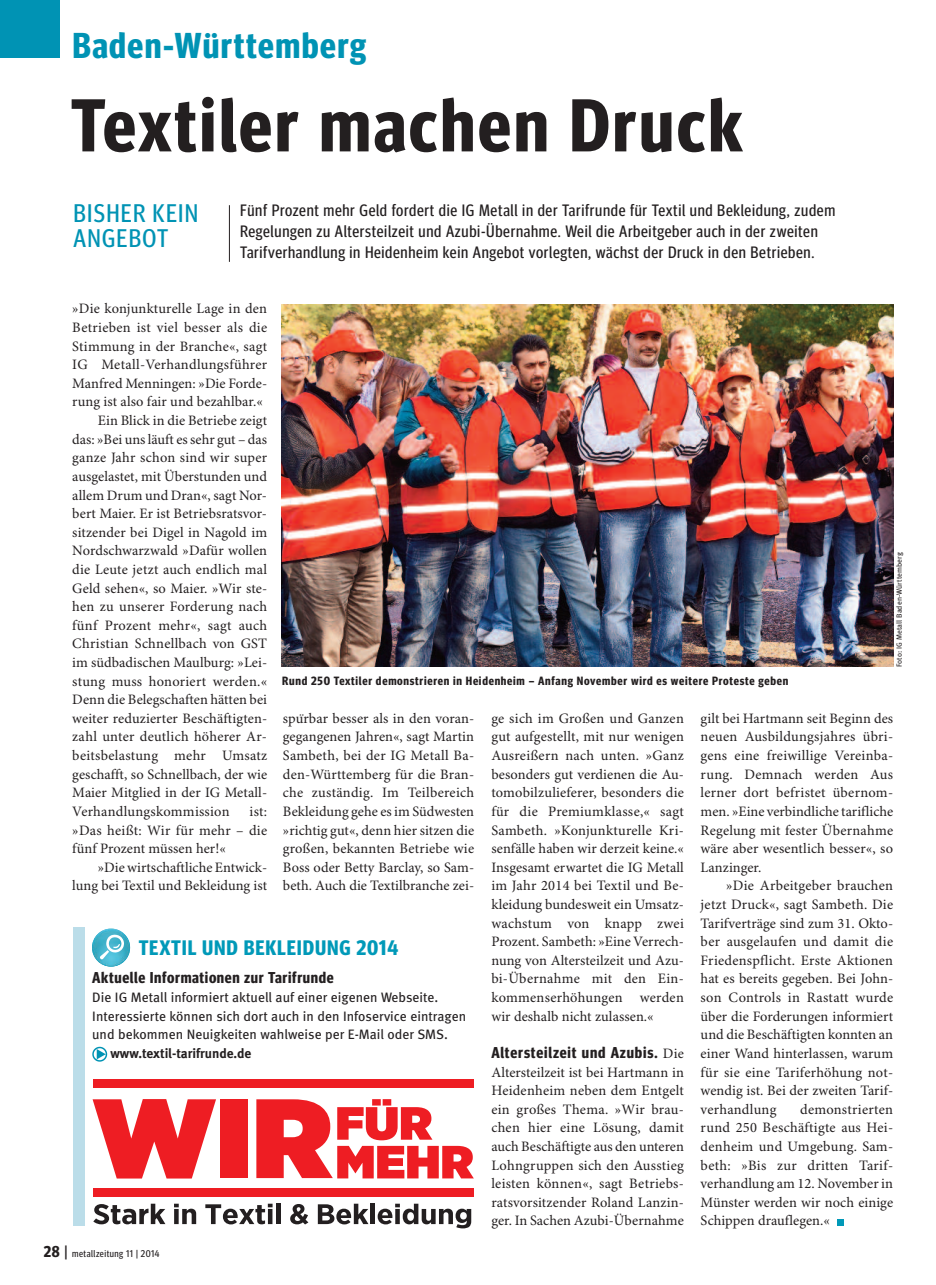
<style>
.page{position:relative;width:936px;height:1285px;background:#fff}
.page>*{position:absolute;margin:0;border:0;box-sizing:border-box;transform-origin:0 0}
.t1{font:700 74.7px "Meta Headline Cond OT";letter-spacing:.04em;color:#231f20}
.t2{font:700 36px "Meta Headline Cond OT";letter-spacing:.04em;color:#0093b4}
.t3{font:25.5px/25.5px "Meta Headline Cond OT";letter-spacing:.05em;color:#0093b4}
.t4{font:700 21px "Meta Headline Cond OT";letter-spacing:.04em;color:#0099b8}
.t5{font:16.5px/21px "Meta Headline Cond OT";letter-spacing:.04em;color:#231f20}
.t6{font:700 15.75px "Meta Headline Cond OT";letter-spacing:.04em;color:#231f20}
.t7{font:14.4px/18.6px "Minion Pro";letter-spacing:.01em;color:#231f20;text-align:justify}
.t8{font:13.65px/18.6px "Meta";letter-spacing:.005em;color:#231f20}
.t9{font:700 13.5px "Meta";color:#231f20}
.t10{font:700 12px "Meta Headline Cond OT";letter-spacing:.06em;color:#231f20}
.t11{font:9.75px "Meta Headline Cond OT";letter-spacing:.05em;color:#231f20}
.t12{font:7.5px "Meta";letter-spacing:.015em;color:#231f20}
.s1{font-family:"Adobe Hebrew";font-weight:700;font-style:italic}
.s2{font-family:"Minion Pro";font-weight:400;font-size:14.4px}
.s3{font-weight:700;font-size:15.75px}
.s4{font-size:15.75px}
</style>
<div class="page">
<div style="left:836px;top:1218px;width:7px;height:7px;background:#0099b8"></div>
<img style="left:281px;top:304px;width:612px;height:362px">
<div style="left:0;top:0;width:60px;height:58px;background:#0093b4"></div>
<hr style="left:229px;top:205px;width:1px;height:57px;background:#231f20">
<svg style="left:92px;top:1046px;width:15px;height:15px"></svg>
<div style="left:73px;top:927px;width:11px;height:298px;background:#bbdde9"></div>
<img style="left:92px;top:928px;width:38px;height:38px;border-radius:50%">
<svg style="left:100px;top:934px;width:24px;height:25px"></svg>
<svg style="left:93px;top:1099px;width:123px;height:79px"></svg>
<div style="left:220px;top:1099px;width:28px;height:78px;background:#ee1d23"></div>
<svg style="left:256px;top:1099px;width:218px;height:79px"></svg>
<svg style="left:93px;top:1203px;width:72px;height:21px"></svg>
<svg style="left:174px;top:1203px;width:22px;height:20px"></svg>
<svg style="left:205px;top:1203px;width:67px;height:21px"></svg>
<div style="left:276px;top:1203px;width:5px;height:20px;background:#231f20"></div>
<svg style="left:290px;top:1204px;width:18px;height:20px"></svg>
<svg style="left:318px;top:1203px;width:50px;height:21px"></svg>
<div style="left:370px;top:1203px;width:5px;height:20px;background:#231f20"></div>
<svg style="left:377px;top:1203px;width:94px;height:25px"></svg>
<div style="left:93px;top:1079px;width:380px;height:8px;background:#ee1d23"></div>
<div style="left:93px;top:1187px;width:380px;height:9px;background:#ee1d23"></div>
<h2 class="t2" style="left:72px;top:33px;width:295px">Baden-Württemberg</h2>
<h1 class="t1" style="left:71px;top:99px;width:673px">Textiler machen Druck</h1>
<h3 class="t3" style="left:73px;top:202px;width:126px">BISHER KEIN<br>ANGEBOT</h3>
<p class="t5" style="left:240px;top:201px;width:596px">Fünf Prozent mehr Geld fordert die IG Metall in der Tarifrunde für Textil und Bekleidung, zudem<br>Regelungen zu Altersteilzeit und Azubi-Übernahme. Weil die Arbeitgeber auch in der zweiten<br>Tarifverhandlung in Heidenheim kein Angebot vorlegten, wächst der Druck in den Betrieben.</p>
<p class="t7" style="left:72px;top:301px;width:196px">»Die konjunkturelle Lage in den</p>
<p class="t7" style="left:72px;top:319px;width:196px">Betrieben ist viel besser als die</p>
<p class="t7" style="left:72px;top:338px;width:196px">Stimmung in der Branche«, sagt</p>
<p class="t7" style="left:72px;top:356px;width:196px">IG Metall-Verhandlungsführer</p>
<p class="t7" style="left:72px;top:375px;width:196px">Manfred Menningen: »Die Forde-</p>
<p class="t7" style="left:72px;top:394px;width:192px">rung ist also fair und bezahlbar.«</p>
<p class="t7" style="left:98px;top:412px;width:171px">Ein Blick in die Betriebe zeigt</p>
<p class="t7" style="left:72px;top:431px;width:196px">das: »Bei uns läuft es sehr gut – das</p>
<p class="t7" style="left:72px;top:449px;width:196px">ganze Jahr schon sind wir super</p>
<p class="t7" style="left:72px;top:468px;width:196px">ausgelastet, mit Überstunden und</p>
<p class="t7" style="left:72px;top:487px;width:196px">allem Drum und Dran«, sagt Nor-</p>
<p class="t7" style="left:72px;top:505px;width:196px">bert Maier. Er ist Betriebsratsvor-</p>
<p class="t7" style="left:72px;top:524px;width:196px">sitzender bei Digel in Nagold im</p>
<p class="t7" style="left:72px;top:542px;width:196px">Nordschwarzwald »Dafür wollen</p>
<p class="t7" style="left:72px;top:561px;width:196px">die Leute jetzt auch endlich mal</p>
<p class="t7" style="left:72px;top:580px;width:196px">Geld sehen«, so Maier. »Wir ste-</p>
<p class="t7" style="left:72px;top:598px;width:196px">hen zu unserer Forderung nach</p>
<p class="t7" style="left:72px;top:617px;width:196px">fünf Prozent mehr«, sagt auch</p>
<p class="t7" style="left:72px;top:635px;width:196px">Christian Schnellbach von GST</p>
<p class="t7" style="left:72px;top:654px;width:196px">im südbadischen Maulburg: »Lei-</p>
<p class="t7" style="left:72px;top:673px;width:196px">stung muss honoriert werden.«</p>
<p class="t7" style="left:72px;top:691px;width:196px">Denn die Belegschaften hätten bei</p>
<p class="t7" style="left:72px;top:710px;width:196px">weiter reduzierter Beschäftigten-</p>
<p class="t7" style="left:72px;top:728px;width:196px">zahl unter deutlich höherer Ar-</p>
<p class="t7" style="left:72px;top:747px;width:196px">beitsbelastung mehr Umsatz</p>
<p class="t7" style="left:72px;top:766px;width:196px">geschafft, so Schnellbach, der wie</p>
<p class="t7" style="left:72px;top:784px;width:196px">Maier Mitglied in der IG Metall-</p>
<p class="t7" style="left:72px;top:803px;width:159px">Verhandlungskommission</p>
<p class="t12" style="left:896px;top:667px;width:116px;rotate:-90deg">Foto: IG Metall Baden-Württemberg</p>
<p class="t10" style="left:282px;top:676px;width:507px">Rund 250 Textiler demonstrieren in Heidenheim – Anfang November wird es weitere Proteste geben</p>
<p class="t7" style="left:283px;top:710px;width:193px">spu<span class="s1">̈</span>rbar besser als in den voran&shy;gegangenen Jahren«, sagt Martin Sambeth, bei der IG Metall Ba&shy;den-Württemberg für die Bran&shy;che zuständig. Im Teilbereich Bekleidung gehe es im Südwesten »richtig gut«, denn hier sitzen die großen, bekannten Betriebe wie Boss oder Betty Barclay, so Sam&shy;beth. Auch die Textilbranche zei-</p>
<p class="t7" style="left:491px;top:710px;width:194px">ge sich im Großen und Ganzen gut aufgestellt, mit nur wenigen Ausreißern nach unten. »Ganz besonders gut verdienen die Au&shy;tomobilzulieferer, besonders die für die Premiumklasse,« sagt Sambeth. »Konjunkturelle Kri&shy;senfälle haben wir derzeit keine.« Insgesamt erwartet die IG Metall im Jahr 2014 bei Textil und Be&shy;kleidung bundesweit ein Umsatz&shy;wachstum von knapp zwei Prozent. Sambeth: »Eine Verrech&shy;nung von Altersteilzeit und Azu&shy;bi-Übernahme mit den Ein&shy;kommenserhöhungen werden wir deshalb nicht zulassen.«</p>
<p class="t6" style="left:491px;top:1046px;width:194px">Altersteilzeit und Azubis. <span class="s2">Die</span></p>
<p class="t7" style="left:491px;top:1063px;width:194px">Altersteilzeit ist bei Hartmann in Heidenheim neben dem Entgelt ein großes Thema. »Wir brau&shy;chen hier eine Lösung, damit auch Beschäftigte aus den unteren Lohngruppen sich den Ausstieg leisten können«, sagt Betriebs&shy;ratsvorsitzender Roland Lanzin&shy;ger. In Sachen Azubi-Übernahme</p>
<p class="t7" style="left:700px;top:710px;width:194px">gilt bei Hartmann seit Beginn des neuen Ausbildungsjahres übri&shy;gens eine freiwillige Vereinba&shy;rung. Demnach werden Aus lerner dort befristet übernom&shy;men. »Eine verbindliche tarifliche Regelung mit fester Übernahme wäre aber wesentlich besser«, so Lanzinger.</p>
<p class="t7" style="left:700px;top:877px;width:194px;text-indent:26px">»Die Arbeitgeber brauchen jetzt Druck«, sagt Sambeth. Die Tarifverträge sind zum 31. Okto&shy;ber ausgelaufen und damit die Friedenspflicht. Erste Aktionen hat es bereits gegeben. Bei John&shy;son Controls in Rastatt wurde über die Forderungen informiert und die Beschäftigten konnten an einer Wand hinterlassen, warum für sie eine Tariferhöhung not&shy;wendig ist. Bei der zweiten Tarif&shy;verhandlung</p>
<p class="t7" style="left:72px;top:803px;width:196px;text-indent:177px">ist: »Das heißt: Wir für mehr – die fünf Prozent müssen her!«</p>
<p class="t7" style="left:72px;top:859px;width:196px;text-align:right">»Die wirtschaftliche Entwick&shy;lung bei Textil und Bekleidung ist</p>
<h3 class="t4" style="left:139px;top:939px;width:261px">TEXTIL UND BEKLEIDUNG 2014</h3>
<p class="t6" style="left:92px;top:972px;width:243px">Aktuelle Informationen zur Tarifrunde</p>
<p class="t8" style="left:92px;top:989px;width:375px">Die IG Metall informiert aktuell auf einer eigenen Webseite.<br>Interessierte können sich dort auch in den Infoservice eintragen und bekommen Neuigkeiten wahlweise per E-Mail oder SMS.</p>
<p class="t9" style="left:110px;top:1048px;width:142px">www.textil-tarifrunde.de</p>
<p class="t7" style="left:700px;top:1100px;width:194px;text-indent:99px">demonstrierten rund 250 Beschäftigte aus Hei&shy;denheim und Umgebung. Sam&shy;beth: »Bis zur dritten Tarif&shy;verhandlung am 12. November in Münster werden wir noch einige Schippen drauflegen.«</p>
<p class="t11" style="left:44px;top:1249px;width:117px"><span class="s3">28</span> <span class="s4">|</span> metallzeitung 11 | 2014</p>
</div>
